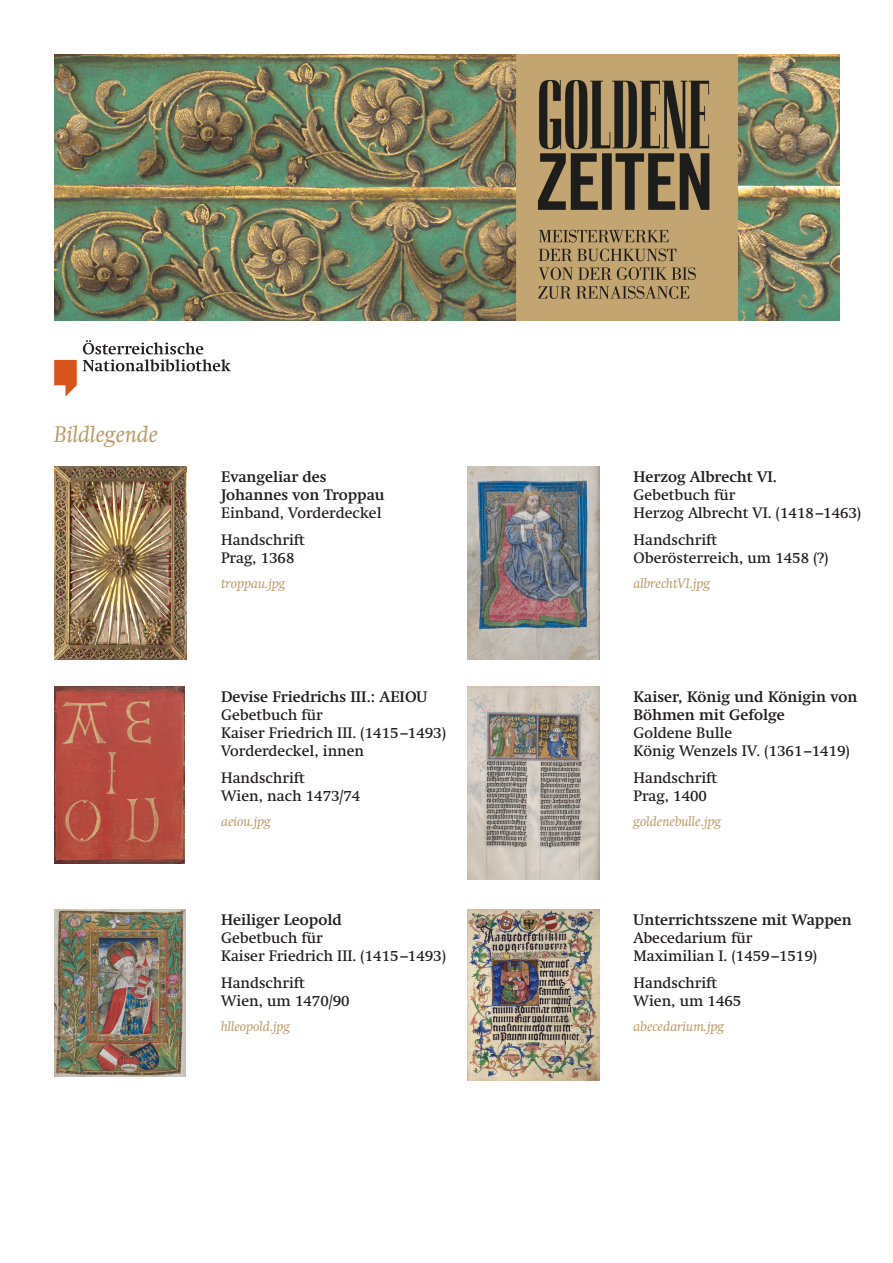
<style>
.page{position:relative;width:893px;height:1263px;background:#fff}
.page>*{position:absolute;margin:0;border:0;box-sizing:border-box;transform-origin:0 0}
.t1{font:italic 22.5px "Swift";color:#bc9b69}
.t2{font:15px/18px "Swift";color:#231f20}
.t3{font:700 15px/18px "Swift";color:#231f20}
.t4{font:italic 13.5px "Swift";color:#bc9b69}
</style>
<div class="page">
<img style="left:54px;top:687px;width:131px;height:176px">
<img style="left:468px;top:687px;width:131px;height:192px">
<img style="left:468px;top:467px;width:132px;height:192px">
<img style="left:54px;top:467px;width:132px;height:192px">
<img style="left:54px;top:54px;width:785px;height:266px">
<img style="left:54px;top:910px;width:132px;height:166px">
<svg style="left:54px;top:360px;width:23px;height:36px"></svg>
<svg style="left:83px;top:340px;width:148px;height:31px"></svg>
<img style="left:468px;top:910px;width:131px;height:171px">
<h1 class="t1" style="left:54px;top:421px;width:105px">Bildlegende</h1>
<p class="t3" style="left:221px;top:468px;width:165px">Evangeliar des<br>Johannes von Troppau</p>
<p class="t2" style="left:221px;top:500px;width:162px;line-height:26.5px">Einband, Vorderdeckel<br>Handschrift</p>
<p class="t2" style="left:221px;top:549px;width:75px">Prag, 1368</p>
<p class="t4" style="left:221px;top:575px;width:66px">troppau.jpg</p>
<p class="t3" style="left:221px;top:688px;width:208px">Devise Friedrichs III.: AEIOU</p>
<p class="t2" style="left:221px;top:706px;width:226px">Gebetbuch für<br>Kaiser Friedrich III. (1415–1493)<br>Vorderdeckel, innen</p>
<p class="t2" style="left:221px;top:769px;width:141px">Handschrift<br>Wien, nach 1473/74</p>
<p class="t4" style="left:221px;top:813px;width:51px">aeiou.jpg</p>
<p class="t3" style="left:221px;top:911px;width:122px">Heiliger Leopold</p>
<p class="t2" style="left:221px;top:929px;width:226px">Gebetbuch für<br>Kaiser Friedrich III. (1415–1493)</p>
<p class="t2" style="left:221px;top:974px;width:130px">Handschrift<br>Wien, um 1470/90</p>
<p class="t4" style="left:221px;top:1018px;width:71px">hlleopold.jpg</p>
<p class="t3" style="left:634px;top:468px;width:145px">Herzog Albrecht VI.</p>
<p class="t2" style="left:634px;top:486px;width:229px">Gebetbuch für<br>Herzog Albrecht VI. (1418–1463)</p>
<p class="t2" style="left:634px;top:531px;width:196px">Handschrift<br>Oberösterreich, um 1458 (?)</p>
<p class="t4" style="left:634px;top:575px;width:78px">albrechtVI.jpg</p>
<p class="t3" style="left:634px;top:688px;width:225px">Kaiser, König und Königin von<br>Böhmen mit Gefolge</p>
<p class="t2" style="left:634px;top:724px;width:218px">Goldene Bulle<br>König Wenzels IV. (1361–1419)</p>
<p class="t2" style="left:634px;top:769px;width:85px">Handschrift<br>Prag, 1400</p>
<p class="t4" style="left:634px;top:813px;width:89px">goldenebulle.jpg</p>
<p class="t3" style="left:634px;top:911px;width:220px">Unterrichtsszene mit Wappen</p>
<p class="t2" style="left:634px;top:929px;width:185px">Abecedarium für<br>Maximilian I. (1459–1519)</p>
<p class="t2" style="left:634px;top:974px;width:109px">Handschrift<br>Wien, um 1465</p>
<p class="t4" style="left:634px;top:1018px;width:92px">abecedarium.jpg</p>
</div>
